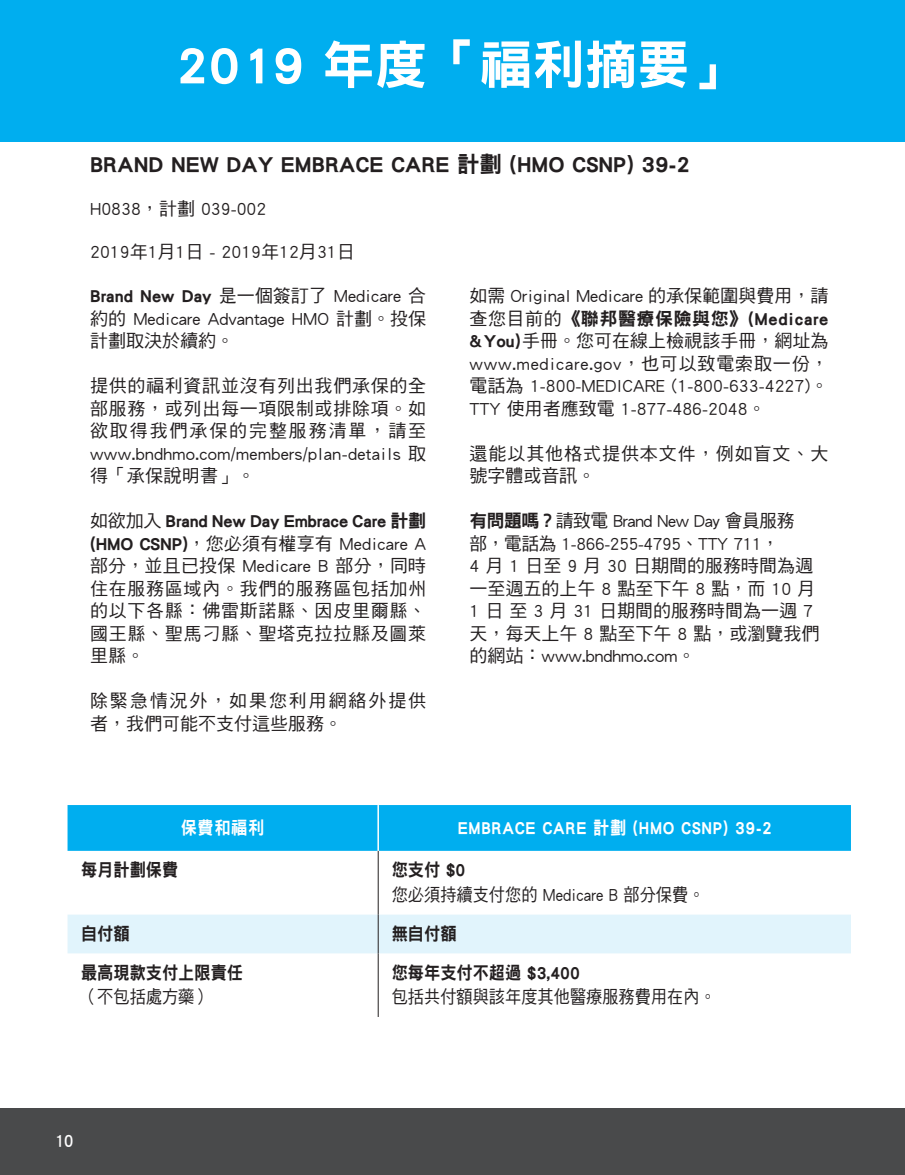
<style>
.page{position:relative;width:905px;height:1175px;background:#fff}
.page>*{position:absolute;margin:0;border:0;box-sizing:border-box;transform-origin:0 0}
.t1{font:52.5px "DF Hei Std W9";color:#fff}
.t2{font:22.5px "DF Hei Std W9";color:#231f20}
.t3{font:18px/22.5px "DF Hei Std W5";color:#231f20;text-align:justify}
.t4{font:18px "DF Hei Std W5";color:#231f20;scale:.9 1}
.t5{font:18px "DF Hei Std W9";color:#231f20;scale:.9 1}
.t6{font:18px/22.5px "DF Hei Std W5";letter-spacing:.105em;color:#231f20}
.t7{font:18px "DF Hei Std W9";letter-spacing:.04em;color:#fff;scale:.9 1}
.t8{font:18px/22.5px "DF Hei Std W5";letter-spacing:.05em;color:#231f20}
.t9{font:18px "DF Hei Std W7";color:#fff}
.s1{font-family:"DF Hei Std W9"}
</style>
<div class="page">
<div style="left:0;top:1107px;width:904px;height:67px;background:#494a4b"></div>
<div style="left:0;top:0;width:904px;height:141px;background:#00aeef"></div>
<div style="left:68px;top:805px;width:782px;height:45px;background:#00aeef"></div>
<div style="left:68px;top:914px;width:782px;height:39px;background:#e1f4fc"></div>
<hr style="left:378px;top:850px;width:1px;height:64px;background:#231f20">
<hr style="left:378px;top:914px;width:1px;height:39px;background:#231f20">
<hr style="left:378px;top:953px;width:1px;height:64px;background:#231f20">
<hr style="left:377px;top:805px;width:2px;height:45px;background:#fff">
<p class="t1" style="left:176px;top:36px;width:567px">2019 年度「福利摘要」</p>
<p class="t2" style="left:90px;top:152px;width:601px">BRAND NEW DAY EMBRACE CARE 計劃 (HMO CSNP) 39-2</p>
<p class="t3" style="left:90px;top:197px;width:178px">H0838，計劃 039-002</p>
<p class="t3" style="left:90px;top:240px;width:266px">2019年1月1日 - 2019年12月31日</p>
<p class="t3" style="left:469px;top:284px;width:360px">如需 Original Medicare 的承保範圍與費用，請查您目前的<span class="s1">《聯邦醫療保險與您》(Medicare &amp; You)</span> 手冊。您可在線上檢視該手冊，網址為www.medicare.gov，也可以致電索取一份，電話為 1-800-MEDICARE (1-800-633-4227)。TTY 使用者應致電 1-877-486-2048。</p>
<p class="t8" style="left:469px;top:441px;width:360px">還能以其他格式提供本文件，例如盲文、大號字體或音訊。</p>
<p class="t3" style="left:469px;top:509px;width:351px;text-align:left"><span class="s1">有問題嗎？</span>請致電 Brand New Day 會員服務<br>部，電話為 1-866-255-4795、TTY 711，<br>4 月 1 日至 9 月 30 日期間的服務時間為週一至週五的上午 8 點至下午 8 點，而 10 月<br>1 日 至 3 月 31 日期間的服務時間為一週 7天，每天上午 8 點至下午 8 點，或瀏覽我們的網站：www.bndhmo.com。</p>
<p class="t3" style="left:90px;top:284px;width:338px"><span class="s1">Brand New Day</span> 是一個簽訂了 Medicare 合約的 Medicare Advantage HMO 計劃。投保計劃取決於續約。</p>
<p class="t3" style="left:90px;top:374px;width:338px">提供的福利資訊並沒有列出我們承保的全部服務，或列出每一項限制或排除項。如欲取得我們承保的完整服務清單，請至www.bndhmo.com/members/plan-details 取得「承保說明書」。</p>
<p class="t3" style="left:90px;top:509px;width:338px">如欲加入 <span class="s1">Brand New Day Embrace Care 計劃(HMO CSNP)</span>，您必須有權享有 Medicare A部分，並且已投保 Medicare B 部分，同時住在服務區域內。我們的服務區包括加州的以下各縣：佛雷斯諾縣、因皮里爾縣、國王縣、聖馬刁縣、聖塔克拉拉縣及圖萊里縣。</p>
<p class="t6" style="left:90px;top:689px;width:337px">除緊急情況外，如果您利用網絡外提供者，我們可能不支付這些服務。</p>
<p class="t7" style="left:181px;top:817px;width:94px">保費和福利</p>
<p class="t7" style="left:458px;top:817px;width:350px">EMBRACE CARE 計劃 (HMO CSNP) 39-2</p>
<p class="t5" style="left:81px;top:860px;width:110px">每月計劃保費</p>
<p class="t5" style="left:392px;top:860px;width:83px">您支付 $0</p>
<p class="t4" style="left:392px;top:885px;width:349px">您必須持續支付您的 Medicare B 部分保費。</p>
<p class="t5" style="left:81px;top:923px;width:56px">自付額</p>
<p class="t5" style="left:392px;top:923px;width:74px">無自付額</p>
<p class="t5" style="left:81px;top:962px;width:182px">最高現款支付上限責任</p>
<p class="t4" style="left:81px;top:987px;width:145px">（不包括處方藥）</p>
<p class="t5" style="left:392px;top:962px;width:211px">您每年支付不超過 $3,400</p>
<p class="t4" style="left:392px;top:987px;width:362px">包括共付額與該年度其他醫療服務費用在內。</p>
<p class="t9" style="left:54px;top:1131px;width:21px">10</p>
</div>
